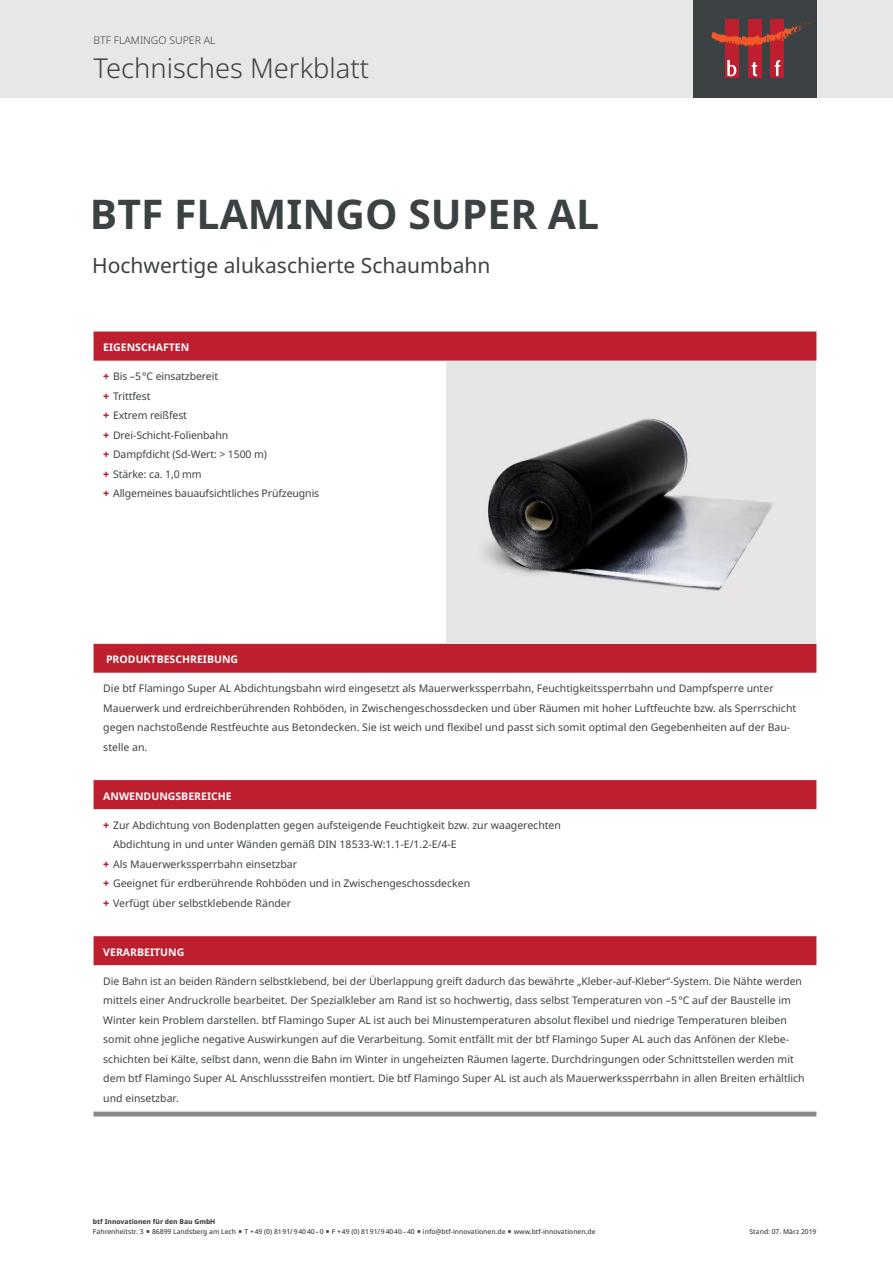
<style>
.page{position:relative;width:893px;height:1263px;background:#fff}
.page>*{position:absolute;margin:0;border:0;box-sizing:border-box;transform-origin:0 0}
.t1{font:700 40.8px "Noto Sans";color:#3c4244}
.t2{font:300 27.3px "Noto Sans";color:#3c4244}
.t3{font:21px "Noto Sans";color:#3c4244}
.t4{font:10.5px/19.5px "Noto Sans";color:#3c4244}
.t5{font:700 10.5px "Noto Sans";color:#fff}
.t6{font:300 10.5px "Noto Sans";color:#3c4244}
.t7{font:500 6.75px/9.8px "Noto Sans";color:#3c4244}
.s1{font-weight:900;color:#be1f2e}
.s2{font-weight:800}
</style>
<div class="page">
<div style="left:0;top:0;width:893px;height:98px;background:#e6e7e9"></div>
<div style="left:693px;top:0;width:123px;height:98px;background:#3c4244"></div>
<div style="left:725px;top:20px;width:13px;height:58px;background:#be1f2e"></div>
<svg style="left:727px;top:60px;width:9px;height:16px"></svg>
<div style="left:748px;top:20px;width:13px;height:58px;background:#be1f2e"></div>
<svg style="left:752px;top:62px;width:5px;height:14px"></svg>
<div style="left:771px;top:20px;width:13px;height:58px;background:#be1f2e"></div>
<svg style="left:775px;top:60px;width:5px;height:16px"></svg>
<svg style="left:711px;top:21px;width:99px;height:27px"></svg>
<div style="left:94px;top:332px;width:722px;height:29px;background:#be1f2e"></div>
<div style="left:94px;top:643px;width:722px;height:30px;background:#be1f2e"></div>
<div style="left:446px;top:361px;width:370px;height:283px;background:#e5e7e7"></div>
<img style="left:484px;top:418px;width:290px;height:173px">
<div style="left:94px;top:780px;width:722px;height:29px;background:#be1f2e"></div>
<svg style="left:94px;top:809px;width:722px;height:303px"></svg>
<hr style="left:94px;top:1112px;width:722px;height:4px;background:#8a888a">
<p class="t6" style="left:94px;top:33px;width:123px">BTF FLAMINGO SUPER AL</p>
<h2 class="t2" style="left:94px;top:49px;width:277px">Technisches Merkblatt</h2>
<h1 class="t1" style="left:90px;top:186px;width:511px">BTF FLAMINGO SUPER AL</h1>
<h3 class="t3" style="left:92px;top:251px;width:400px">Hochwertige alukaschierte Schaumbahn</h3>
<p class="t5" style="left:103px;top:340px;width:87px">EIGENSCHAFTEN</p>
<p class="t4" style="left:103px;top:367px;width:218px"><span class="s1">+</span> Bis –5°C einsatzbereit<br><span class="s1">+</span> Trittfest<br><span class="s1">+</span> Extrem reißfest<br><span class="s1">+</span> Drei-Schicht-Folienbahn<br><span class="s1">+</span> Dampfdicht (Sd-Wert: &gt; 1500 m)<br><span class="s1">+</span> Stärke: ca. 1,0 mm<br><span class="s1">+</span> Allgemeines bauaufsichtliches Prüfzeugnis</p>
<p class="t5" style="left:106px;top:652px;width:134px">PRODUKTBESCHREIBUNG</p>
<p class="t4" style="left:103px;top:679px;width:694px">Die btf Flamingo Super AL Abdichtungsbahn wird eingesetzt als Mauerwerkssperrbahn, Feuchtigkeitssperrbahn und Dampfsperre unter Mauerwerk und erdreichberührenden Rohböden, in Zwischengeschossdecken und über Räumen mit hoher Luftfeuchte bzw. als Sperrschicht gegen nachstoßende Restfeuchte aus Betondecken. Sie ist weich und flexibel und passt sich somit optimal den Gegebenheiten auf der Bau&shy;stelle an.</p>
<p class="t5" style="left:103px;top:788px;width:130px">ANWENDUNGSBEREICHE</p>
<p class="t4" style="left:103px;top:815px;width:459px"><span class="s1">+</span> Zur Abdichtung von Bodenplatten gegen aufsteigende Feuchtigkeit bzw. zur waagerechten</p>
<p class="t4" style="left:113px;top:835px;width:345px">Abdichtung in und unter Wänden gemäß DIN 18533-W:1.1-E/1.2-E/4-E</p>
<p class="t4" style="left:103px;top:854px;width:195px"><span class="s1">+</span> Als Mauerwerkssperrbahn einsetzbar</p>
<p class="t4" style="left:103px;top:874px;width:368px"><span class="s1">+</span> Geeignet für erdberührende Rohböden und in Zwischengeschossdecken</p>
<p class="t4" style="left:103px;top:893px;width:189px"><span class="s1">+</span> Verfügt über selbstklebende Ränder</p>
<p class="t5" style="left:103px;top:944px;width:82px">VERARBEITUNG</p>
<p class="t4" style="left:103px;top:971px;width:703px">Die Bahn ist an beiden Rändern selbstklebend, bei der Überlappung greift dadurch das bewährte „Kleber-auf-Kleber“-System. Die Nähte werden mittels einer Andruckrolle bearbeitet. Der Spezialkleber am Rand ist so hochwertig, dass selbst Temperaturen von –5°C auf der Baustelle im Winter kein Problem darstellen. btf Flamingo Super AL ist auch bei Minustemperaturen absolut flexibel und niedrige Temperaturen bleiben somit ohne jegliche negative Auswirkungen auf die Verarbeitung. Somit entfällt mit der btf Flamingo Super AL auch das Anfönen der Klebe&shy;schichten bei Kälte, selbst dann, wenn die Bahn im Winter in ungeheizten Räumen lagerte. Durchdringungen oder Schnittstellen werden mit dem btf Flamingo Super AL Anschlussstreifen montiert. Die btf Flamingo Super AL ist auch als Mauerwerkssperrbahn in allen Breiten erhältlich und einsetzbar.</p>
<p class="t7" style="left:93px;top:1216px;width:504px"><span class="s2">btf Innovationen für den Bau GmbH<br></span>Fahrenheitstr. 3 ○ 86899 Landsberg am Lech ○ T +49 (0) 8191/94040–0 ○ F +49 (0) 8191/94040–40 ○ info@btf-innovationen.de ○ www.btf-innovationen.de</p>
<p class="t7" style="left:750px;top:1226px;width:68px">Stand: 07. März 2019</p>
</div>
